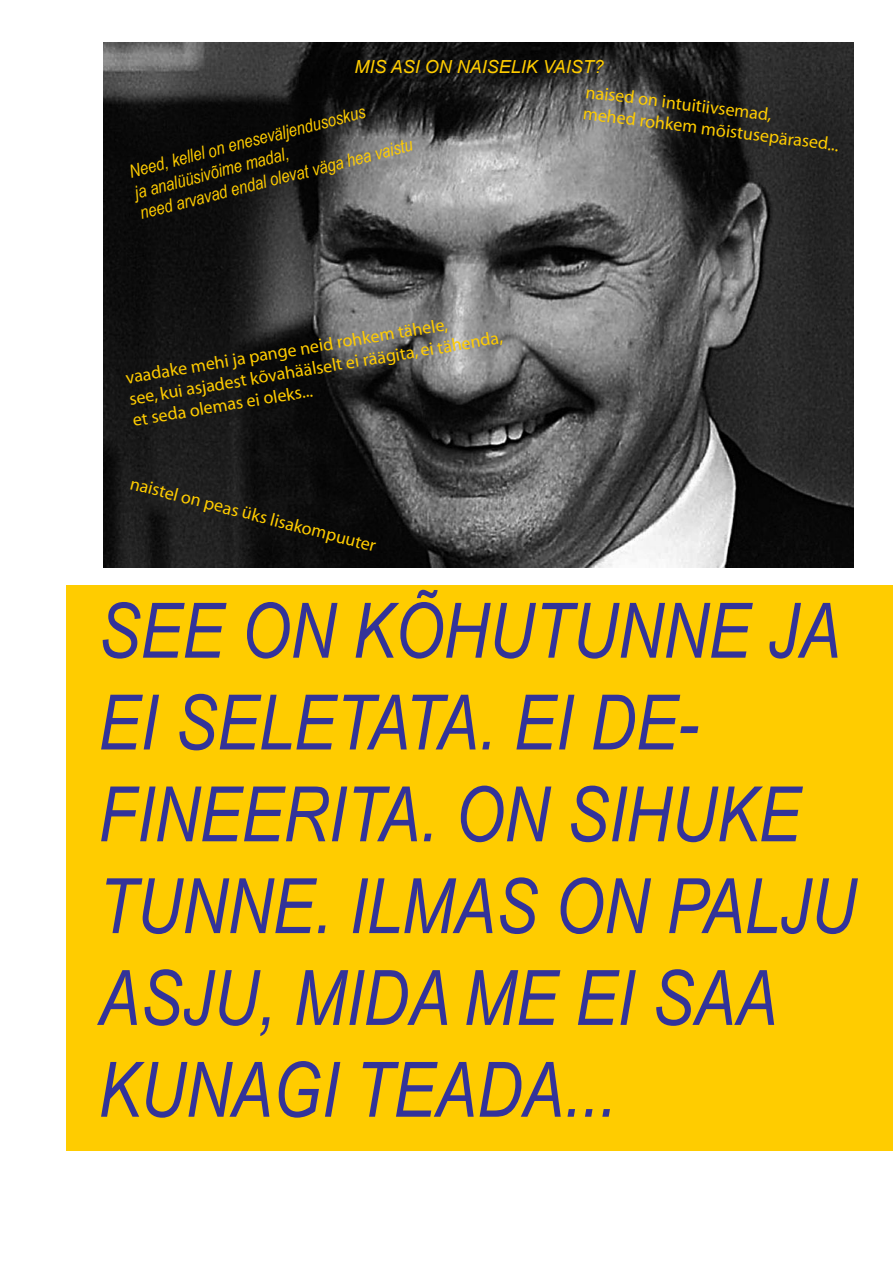
<style>
.page{position:relative;width:893px;height:1263px;background:#fff}
.page>*{position:absolute;margin:0;border:0;box-sizing:border-box;transform-origin:0 0}
.t1{font:italic 76.5px/91.8px "Arial Narrow";color:#339}
.t2{font:18px/21.9px "Myriad";color:#fc0}
.t3{font:italic 18px/21.6px "Arial Narrow";color:#fc0}
.t4{font:italic 18px "Arial";color:#fc0}
</style>
<div class="page">
<div style="left:66px;top:585px;width:826px;height:566px;background:#fc0"></div>
<img style="left:104px;top:42px;width:750px;height:525px">
<p class="t4" style="left:355px;top:55px;width:251px">MIS ASI ON NAISELIK VAIST?</p>
<p class="t3" style="left:127px;top:160px;width:282px;rotate:-14deg">Need, kellel on eneseväljendusoskus<br>ja analüüsivõime madal,<br>need arvavad endal olevat väga hea vaistu</p>
<p class="t2" style="left:124px;top:366px;width:380px;rotate:-9deg">vaadake mehi ja pange neid rohkem tähele,<br>see, kui asjadest kõvahäälselt ei räägita, ei tähenda, et seda olemas ei oleks...</p>
<p class="t2" style="left:133px;top:474px;width:255px;rotate:14deg">naistel on peas üks lisakompuuter</p>
<p class="t2" style="left:587px;top:82px;width:259px;rotate:7deg">naised on intuitiivsemad,<br>mehed rohkem mõistusepärased...</p>
<h1 class="t1" style="left:98px;top:583px;width:759px">SEE ON KÕHUTUNNE JA<br>EI SELETATA. EI DE-<br>FINEERITA. ON SIHUKE<br>TUNNE. ILMAS ON PALJU<br>ASJU, MIDA ME EI SAA<br>KUNAGI TEADA...</h1>
</div>
